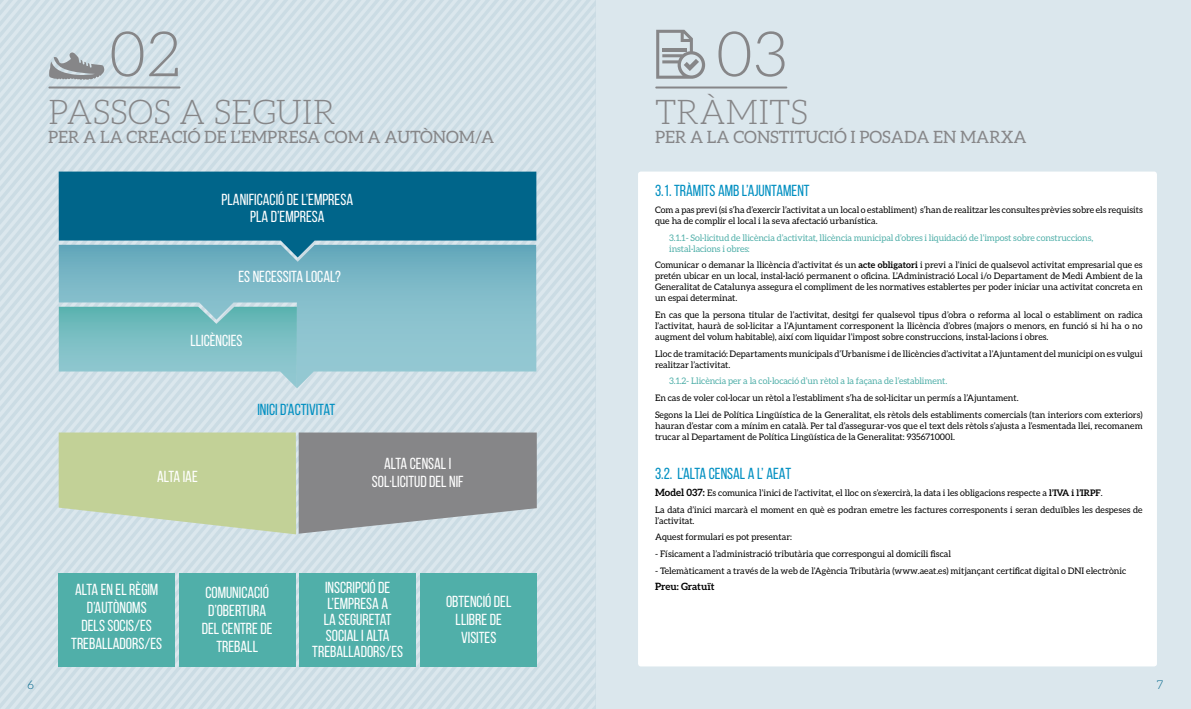
<style>
.page{position:relative;width:1191px;height:709px;background:#fff}
.page>*{position:absolute;margin:0;border:0;box-sizing:border-box;transform-origin:0 0}
.t1{font:300 62.6px "Aleo";color:#868688}
.t2{font:300 34.1px "Aleo";color:#868688}
.t3{font:17px "Aleo";color:#868688}
.t4{font:16px/18px "Bebas Neue";color:#fff;text-align:center}
.t5{font:16px "Bebas Neue";color:#008fc1}
.t6{font:300 12px "Aleo";color:#00658a}
.t7{font:700 10px "Aleo";color:#000}
.t8{font:9px/11px "Aleo";color:#000}
.t9{font:9px/11px "Aleo";letter-spacing:-.01em;color:#50afa9}
.s1{font-weight:700}
.s2{font-weight:700;font-size:10px}
</style>
<div class="page">
<div style="left:595px;top:0;width:596px;height:709px;background:#dbe7ed"></div>
<svg style="left:2px;top:6px;width:593px;height:703px;background:#d3e1e8"></svg>
<svg style="left:11px;top:17px;width:584px;height:692px;background:#d3e1e8"></svg>
<svg style="left:21px;top:28px;width:574px;height:681px;background:#d3e1e8"></svg>
<svg style="left:30px;top:39px;width:565px;height:670px;background:#d3e1e8"></svg>
<svg style="left:39px;top:50px;width:556px;height:659px;background:#d3e1e8"></svg>
<div style="left:48px;top:61px;width:547px;height:648px;background:#d3e2e8"></div>
<div style="left:131px;top:160px;width:464px;height:272px;background:#d3e2e8"></div>
<div style="left:323px;top:391px;width:272px;height:41px;background:#d3e2e8"></div>
<div style="left:332px;top:402px;width:263px;height:30px;background:#d3e2e8"></div>
<div style="left:341px;top:413px;width:254px;height:19px;background:#d3e2e8"></div>
<div style="left:351px;top:424px;width:244px;height:8px;background:#d3e2e8"></div>
<svg style="left:59px;top:257px;width:477px;height:131px;background:#8bc0cd"></svg>
<svg style="left:59px;top:171px;width:477px;height:86px;background:#1a7596"></svg>
<svg style="left:59px;top:307px;width:238px;height:81px;background:#8bc5ca"></svg>
<svg style="left:59px;top:432px;width:536px;height:277px;background:#bfcbc4"></svg>
<div style="left:59px;top:573px;width:116px;height:93px;background:#50afa9"></div>
<div style="left:179px;top:573px;width:116px;height:93px;background:#50afa9"></div>
<div style="left:300px;top:573px;width:116px;height:93px;background:#50afa9"></div>
<div style="left:420px;top:573px;width:117px;height:93px;background:#50afa9"></div>
<svg style="left:0;top:0;width:163px;height:197px;background:#bfd4dd"></svg>
<hr style="left:49px;top:86px;width:130px;height:2px;background:#868688">
<hr style="left:656px;top:86px;width:130px;height:2px;background:#868688">
<svg style="left:656px;top:30px;width:49px;height:49px;background:#b9c0c5"></svg>
<div style="left:638px;top:171px;width:519px;height:495px;background:#fff;border-radius:3px"></div>
<h1 class="t1" style="left:108px;top:20px;width:74px">02</h1>
<h2 class="t2" style="left:48px;top:93px;width:289px">PASSOS A SEGUIR</h2>
<h3 class="t3" style="left:48px;top:127px;width:447px">PER A LA CREACIÓ DE L’EMPRESA COM A AUTÒNOM/A</h3>
<h3 class="t4" style="left:222px;top:191px;width:133px;line-height:16.7px">PLANIFICACIÓ DE L’EMPRESA<br>PLA D’EMPRESA</h3>
<h3 class="t4" style="left:238px;top:267px;width:104px">ES NECESSITA LOCAL?</h3>
<h3 class="t4" style="left:190px;top:331px;width:54px">LLICÈNCIES</h3>
<h3 class="t4" style="left:157px;top:467px;width:42px">ALTA IAE</h3>
<h3 class="t5" style="left:257px;top:400px;width:79px">INICI D’ACTIVITAT</h3>
<h3 class="t4" style="left:372px;top:454px;width:93px">ALTA CENSAL I<br>SOL·LICITUD DEL NIF</h3>
<h3 class="t4" style="left:71px;top:580px;width:92px">ALTA EN EL RÈGIM<br>D’AUTÒNOMS<br>DELS SOCIS/ES<br>TREBALLADORS/ES</h3>
<h3 class="t4" style="left:202px;top:583px;width:72px">COMUNICACIÓ<br>D’OBERTURA<br>DEL CENTRE DE<br>TREBALL</h3>
<h3 class="t4" style="left:312px;top:579px;width:92px;line-height:16px">INSCRIPCIÓ DE<br>L’EMPRESA A<br>LA SEGURETAT<br>SOCIAL I ALTA<br>TREBALLADORS/ES</h3>
<h3 class="t4" style="left:446px;top:592px;width:67px">OBTENCIÓ DEL<br>LLIBRE DE<br>VISITES</h3>
<h1 class="t1" style="left:715px;top:20px;width:74px">03</h1>
<h2 class="t2" style="left:655px;top:93px;width:154px">TRÀMITS</h2>
<h3 class="t3" style="left:655px;top:127px;width:373px">PER A LA CONSTITUCIÓ I POSADA EN MARXA</h3>
<h3 class="t5" style="left:655px;top:182px;width:156px">3.1. TRÀMITS AMB L’AJUNTAMENT</h3>
<p class="t8" style="left:655px;top:204px;width:489px">Com a pas previ (si s’ha d’exercir l’activitat a un local o establiment) s’han de realitzar les consultes prèvies sobre els requisits que ha de complir el local i la seva afectació urbanística.</p>
<p class="t9" style="left:669px;top:232px;width:425px">3.1.1- Sol·licitud de llicència d’activitat, llicència municipal d’obres i liquidació de l’impost sobre construccions, instal·lacions i obres:</p>
<p class="t8" style="left:655px;top:259px;width:489px;text-align:justify">Comunicar o demanar la llicència d’activitat és un <span class="s1">acte obligatori</span> i previ a l’inici de qualsevol activitat empresarial que es pretén ubicar en un local, instal·lació permanent o oficina. L’Administració Local i/o Departament de Medi Ambient de la Generalitat de Catalunya assegura el compliment de les normatives establertes per poder iniciar una activitat concreta en un espai determinat.</p>
<p class="t8" style="left:655px;top:309px;width:489px;text-align:justify">En cas que la persona titular de l’activitat, desitgi fer qualsevol tipus d’obra o reforma al local o establiment on radica l’activitat, haurà de sol·licitar a l’Ajuntament corresponent la llicència d’obres (majors o menors, en funció si hi ha o no augment del volum habitable), així com liquidar l’impost sobre construccions, instal·lacions i obres.</p>
<p class="t8" style="left:655px;top:348px;width:489px">Lloc de tramitació: Departaments municipals d’Urbanisme i de llicències d’activitat a l’Ajuntament del municipi on es vulgui realitzar l’activitat.</p>
<p class="t9" style="left:669px;top:375px;width:280px">3.1.2- Llicència per a la col·locació d’un rètol a la façana de l’establiment.</p>
<p class="t8" style="left:655px;top:389px;width:489px;line-height:16.7px">En cas de voler col·locar un rètol a l’establiment s’ha de sol·licitar un permís a l’Ajuntament.<br>Segons la Llei de Política Lingüística de la Generalitat, els rètols dels establiments comercials (tan interiors com exteriors)</p>
<p class="t8" style="left:655px;top:420px;width:489px">hauran d’estar com a mínim en català. Per tal d’assegurar-vos que el text dels rètols s’ajusta a l’esmentada llei, recomanem trucar al Departament de Política Lingüística de la Generalitat: 935671000l.</p>
<h3 class="t5" style="left:655px;top:465px;width:138px">3.2. L’ALTA CENSAL A L’ AEAT</h3>
<p class="t8" style="left:655px;top:484px;width:489px;line-height:16.7px"><span class="s2">Model 037:</span> Es comunica l’inici de l’activitat, el lloc on s’exercirà, la data i les obligacions respecte a <span class="s1">l’IVA i l’IRPF</span>.<br>La data d’inici marcarà el moment en què es podran emetre les factures corresponents i seran deduïbles les despeses de</p>
<p class="t8" style="left:655px;top:512px;width:139px;line-height:16.7px">l’activitat.<br>Aquest formulari es pot presentar:</p>
<p class="t8" style="left:655px;top:548px;width:297px">- Físicament a l’administració tributària que correspongui al domicili fiscal</p>
<p class="t8" style="left:655px;top:564px;width:473px">- Telemàticament a través de la web de l’Agència Tributària (www.aeat.es) mitjançant certificat digital o DNI electrònic</p>
<p class="t7" style="left:655px;top:581px;width:61px">Preu: Gratuït</p>
<h3 class="t6" style="left:28px;top:678px;width:8px">6</h3>
<h3 class="t6" style="left:1157px;top:678px;width:8px">7</h3>
</div>
